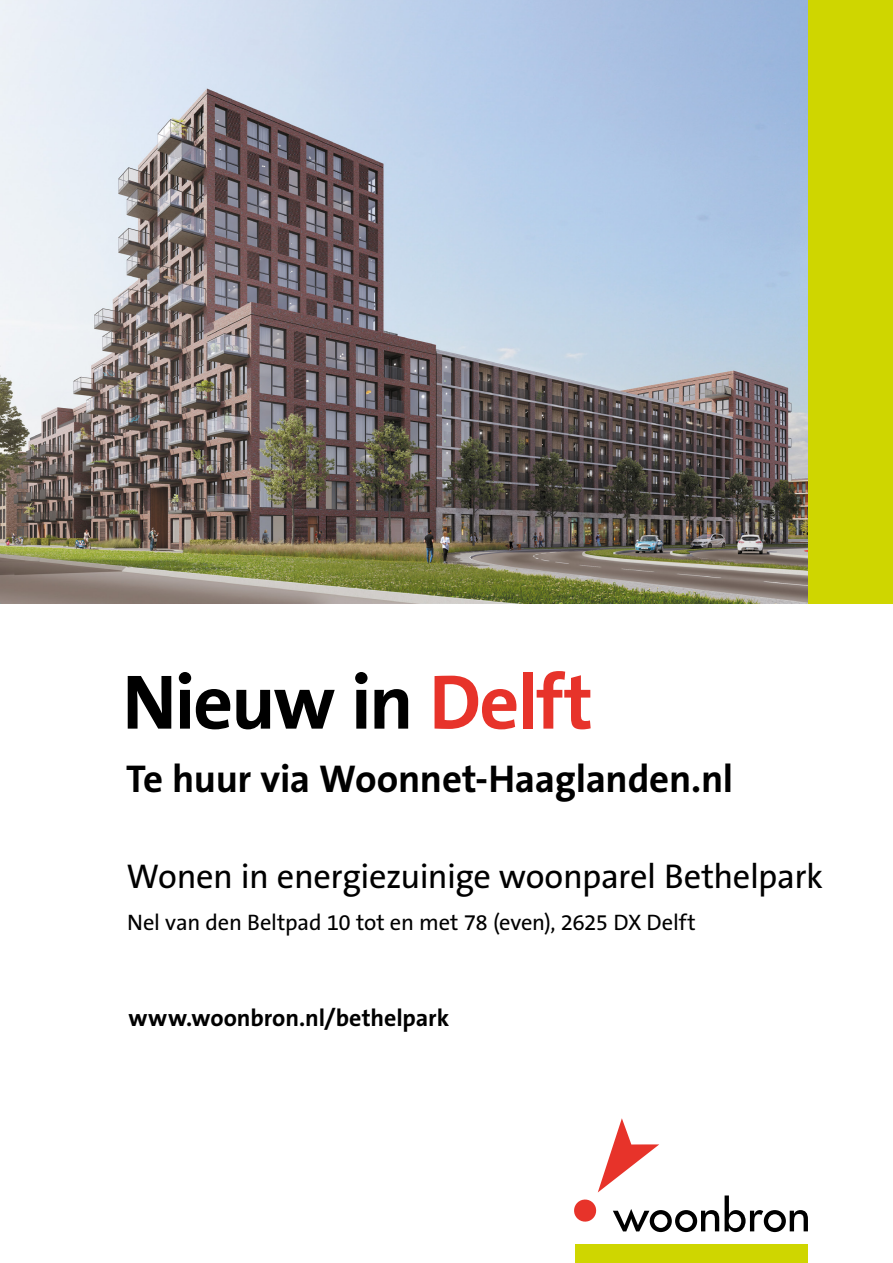
<style>
.page{position:relative;width:893px;height:1263px;background:#fff}
.page>*{position:absolute;margin:0;border:0;box-sizing:border-box;transform-origin:0 0}
.t1{font:700 78px "The Sans B7";letter-spacing:-.025em;color:#000}
.t2{font:700 39px "The Sans B7";letter-spacing:-.01em;color:#000}
.t3{font:34.5px "The Sans B5 Plain";letter-spacing:-.015em;color:#000}
.t4{font:700 24px "The Sans B7";color:#000}
.t5{font:22.5px "The Sans B5 Plain";letter-spacing:-.01em;color:#000}
.s1{color:#e7332a}
</style>
<div class="page">
<div style="left:808px;top:0;width:85px;height:604px;background:#cfd600"></div>
<img style="left:0;top:0;width:808px;height:604px">
<div style="left:575px;top:1244px;width:233px;height:19px;background:#cfd600"></div>
<svg style="left:574px;top:1199px;width:23px;height:23px"></svg>
<svg style="left:598px;top:1118px;width:61px;height:74px"></svg>
<svg style="left:725px;top:1195px;width:83px;height:37px"></svg>
<svg style="left:613px;top:1209px;width:106px;height:23px"></svg>
<h1 class="t1" style="left:122px;top:661px;width:472px">Nieuw in <span class="s1">Delft</span></h1>
<h2 class="t2" style="left:126px;top:758px;width:609px">Te huur via Woonnet-Haaglanden.nl</h2>
<h3 class="t3" style="left:127px;top:858px;width:698px">Wonen in energiezuinige woonparel Bethelpark</h3>
<p class="t5" style="left:127px;top:910px;width:570px">Nel van den Beltpad 10 tot en met 78 (even), 2625 DX Delft</p>
<p class="t4" style="left:128px;top:1005px;width:322px">www.woonbron.nl/bethelpark</p>
</div>
